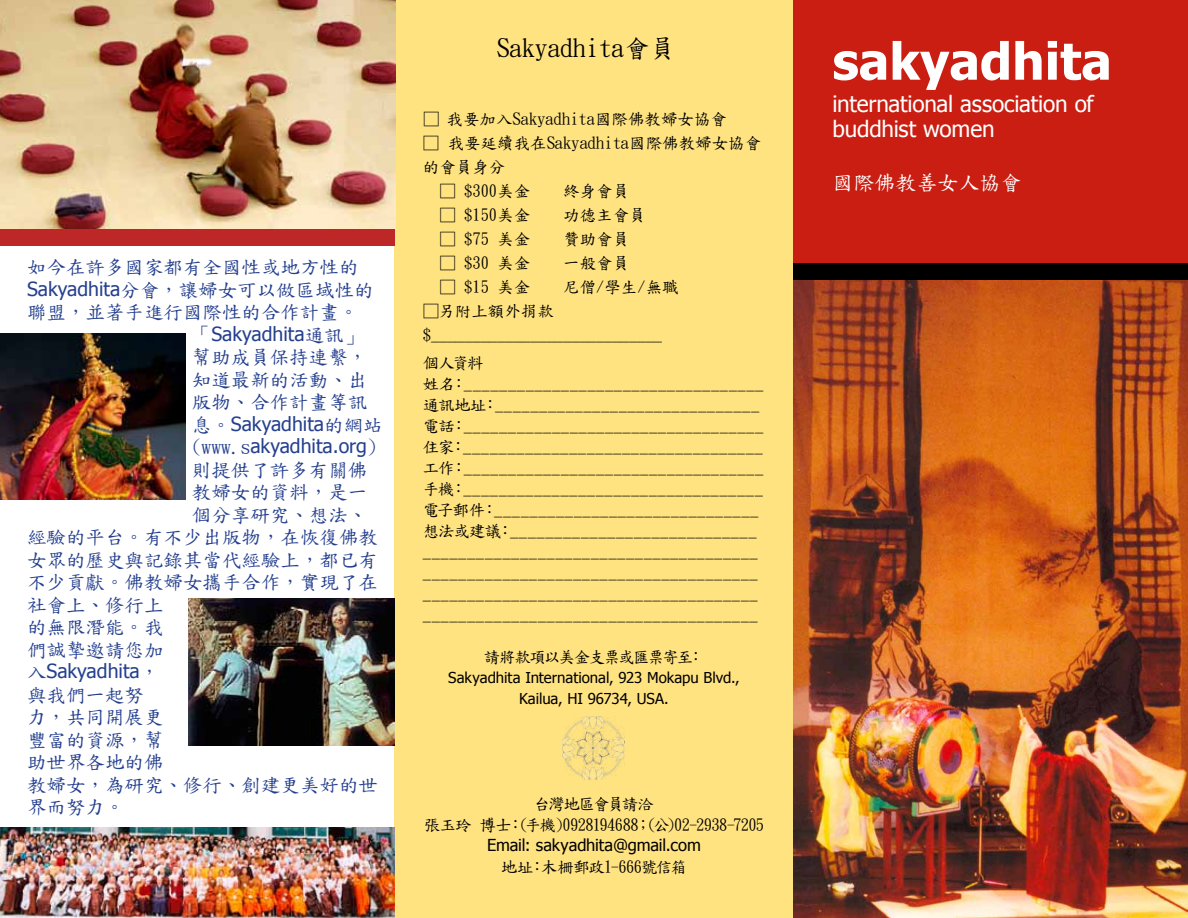
<style>
.page{position:relative;width:1188px;height:918px;background:#fff}
.page>*{position:absolute;margin:0;border:0;box-sizing:border-box;transform-origin:0 0}
.t1{font:700 51px "Tahoma";color:#fff}
.t2{font:25.5px "DF Kai Shu SB Estd BF";color:#000}
.t3{font:22.5px/25.5px "Tahoma";letter-spacing:-.01em;color:#fff}
.t4{font:21px "DF Kai Shu SB Estd BF";color:#fff}
.t5{font:19.5px/22.5px "DF Kai Shu SB Estd BF";color:#25408f}
.t6{font:19.5px/22.5px "Tahoma";color:#25408f}
.t7{font:16.5px/21px "DF Kai Shu SB Estd BF";letter-spacing:-.075em;color:#000}
.t8{font:16.5px/24px "DF Kai Shu SB Estd BF";color:#000}
.t9{font:16.5px/21px "DF Kai Shu SB Estd BF";letter-spacing:-.04em;color:#000;text-align:center}
.t10{font:16.5px "Tahoma";letter-spacing:-.01em;color:#000}
.t11{font:16.5px "DF Kai Shu SB Estd BF";letter-spacing:-.11em;color:#000}
.t12{font:16.5px "DF Kai Shu SB Estd BF";letter-spacing:-.035em;color:#000}
.t13{font:15px/21px "Tahoma";color:#000;text-align:center}
.s1{font-family:"Tahoma"}
.s2{font-family:"DF Kai Shu SB Estd BF"}
</style>
<div class="page">
<img style="left:793px;top:279px;width:395px;height:639px">
<div style="left:792px;top:0;width:396px;height:276px;background:#c91e11"></div>
<div style="left:793px;top:263px;width:395px;height:16px;background:#000"></div>
<div style="left:395px;top:0;width:398px;height:918px;background:#ffe381"></div>
<div style="left:0;top:225px;width:394px;height:21px;background:#be2727"></div>
<img style="left:0;top:828px;width:394px;height:90px">
<img style="left:188px;top:599px;width:207px;height:147px">
<img style="left:0;top:333px;width:185px;height:166px">
<img style="left:0;top:0;width:395px;height:229px">
<img style="left:563px;top:716px;width:62px;height:64px">
<p class="t5" style="left:27px;top:256px;width:359px">如今在許多國家都有全國性或地方性的<br><span class="s1">Sakyadhita</span>分會，讓婦女可以做區域性的聯盟，並著手進行國際性的合作計畫。</p>
<p class="t6" style="left:192px;top:322px;width:173px"><span class="s2">「</span>Sakyadhita<span class="s2">通訊」</span></p>
<p class="t5" style="left:192px;top:346px;width:177px;text-align:justify">幫助成員保持連繫，知道最新的活動、出版物、合作計畫等訊</p>
<p class="t6" style="left:192px;top:412px;width:192px"><span class="s2">息。</span>Sakyadhita<span class="s2">的網站(www.s</span>akyadhita.org<span class="s2">)</span></p>
<p class="t5" style="left:192px;top:459px;width:177px">則提供了許多有關佛</p>
<p class="t5" style="left:192px;top:481px;width:177px">教婦女的資料，是一</p>
<p class="t5" style="left:192px;top:504px;width:177px">個分享研究、想法、</p>
<p class="t5" style="left:27px;top:526px;width:352px">經驗的平台。有不少出版物，在恢復佛教</p>
<p class="t5" style="left:27px;top:549px;width:352px">女眾的歷史與記錄其當代經驗上，都已有</p>
<p class="t5" style="left:27px;top:571px;width:352px">不少貢獻。佛教婦女攜手合作，實現了在</p>
<p class="t5" style="left:27px;top:594px;width:138px">社會上、修行上</p>
<p class="t5" style="left:27px;top:616px;width:138px">的無限潛能。我</p>
<p class="t5" style="left:27px;top:639px;width:138px">們誠摯邀請您加</p>
<p class="t6" style="left:27px;top:659px;width:134px"><span class="s2">入</span>Sakyadhita<span class="s2">，</span></p>
<p class="t5" style="left:27px;top:684px;width:352px">與我們一起努<br>力，共同開展更<br>豐富的資源，幫<br>助世界各地的佛<br>教婦女，為研究、修行、創建更美好的世界而努力。</p>
<h2 class="t2" style="left:497px;top:35px;width:180px">Sakyadhita會員</h2>
<p class="t8" style="left:423px;top:107px;width:306px">□ 我要加入Sakyadhita國際佛教婦女協會</p>
<p class="t8" style="left:423px;top:131px;width:340px">□ 我要延續我在Sakyadhita國際佛教婦女協會的會員身分</p>
<p class="t8" style="left:439px;top:179px;width:191px">□ $300美金　　終身會員</p>
<p class="t8" style="left:439px;top:203px;width:208px">□ $150美金　　功德主會員</p>
<p class="t8" style="left:439px;top:227px;width:191px">□ $75 美金　　贊助會員</p>
<p class="t8" style="left:439px;top:251px;width:92px">□ $30 美金</p>
<p class="t8" style="left:563px;top:251px;width:67px">一般會員</p>
<p class="t8" style="left:439px;top:275px;width:92px">□ $15 美金</p>
<p class="t8" style="left:563px;top:275px;width:117px">尼僧/學生/無職</p>
<p class="t8" style="left:423px;top:299px;width:241px">□另附上額外捐款$____________________________</p>
<p class="t7" style="left:423px;top:353px;width:342px">個人資料<br>姓名：__________________________________通訊地址：______________________________電話：__________________________________住家：__________________________________工作：__________________________________手機：__________________________________電子郵件：______________________________想法或建議：____________________________ ______________________________________ ______________________________________ ______________________________________ ______________________________________</p>
<p class="t11" style="left:484px;top:649px;width:222px">請將款項以美金支票或匯票寄至：</p>
<p class="t13" style="left:448px;top:667px;width:293px">Sakyadhita International, 923 Mokapu Blvd.,<br>Kailua, HI 96734, USA.</p>
<p class="t9" style="left:424px;top:794px;width:342px">台灣地區會員請洽<br>張玉玲 博士：(手機)0928194688；(公)02-2938-7205</p>
<p class="t10" style="left:487px;top:834px;width:215px">Email: sakyadhita@gmail.com</p>
<p class="t12" style="left:501px;top:859px;width:188px">地址：木柵郵政1-666號信箱</p>
<h1 class="t1" style="left:832px;top:25px;width:281px">sakyadhita</h1>
<h3 class="t3" style="left:832px;top:90px;width:263px">international association of buddhist women</h3>
<p class="t4" style="left:833px;top:172px;width:190px">國際佛教善女人協會</p>
</div>
